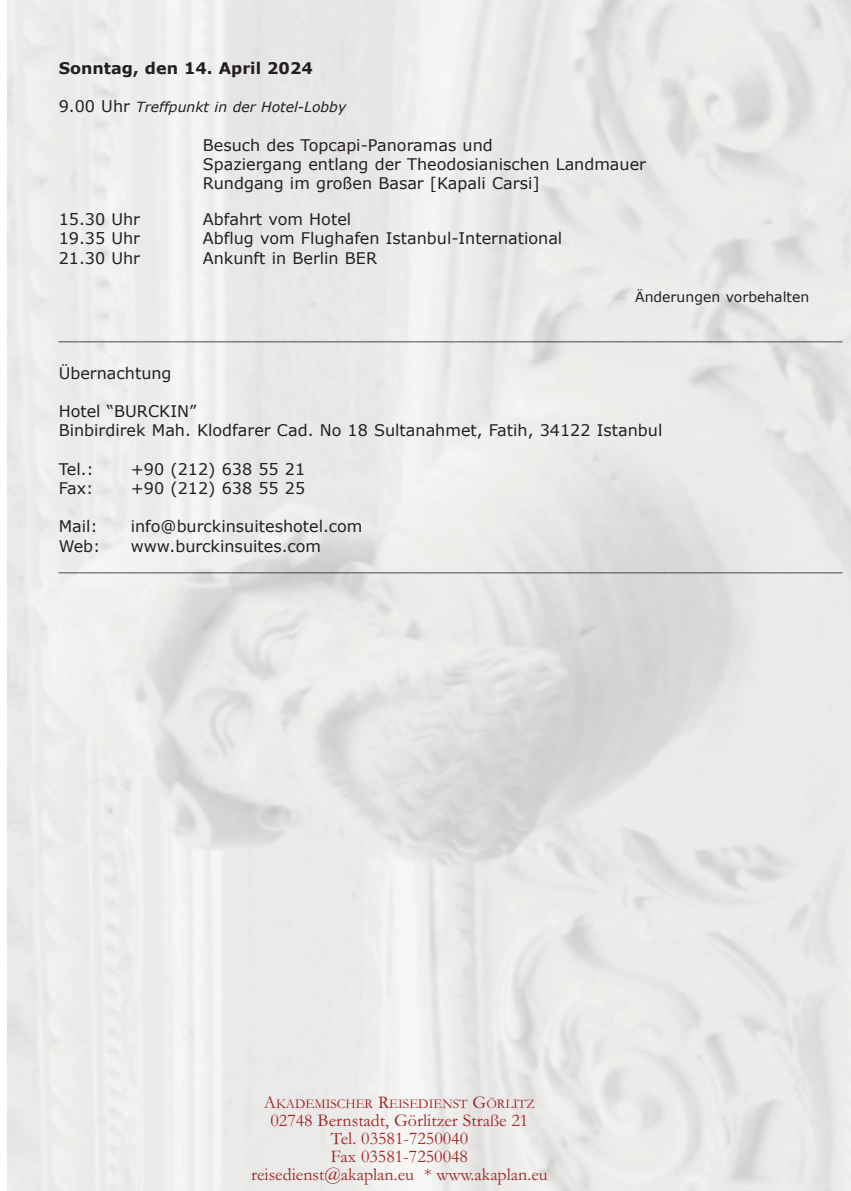
<style>
.page{position:relative;width:851px;height:1191px;background:#fff}
.page>*{position:absolute;margin:0;border:0;box-sizing:border-box;transform-origin:0 0}
.t1{font:18px/18px "Garamond";color:#a02221;text-align:center}
.t2{font:16px/19.2px "Verdana";color:#231f20}
.t3{font:700 16px "Verdana";color:#231f20}
.t4{font:italic 14px "Verdana";color:#231f20}
.t5{font:14px "Verdana";color:#231f20}
.t6{font:13.6px "Garamond";color:#a02221}
.s1{font-style:normal;font-size:16px}
.s2{font-size:18px}
</style>
<div class="page">
<p class="t3" style="left:59px;top:58px;width:255px">Sonntag, den 14. april 2024</p>
<p class="t4" style="left:59px;top:98px;width:289px"><span class="s1">9.00 uhr</span> Treffpunkt in der Hotel-Lobby</p>
<p class="t2" style="left:203px;top:135px;width:445px">besuch des topcapi-panoramas und<br>spaziergang entlang der theodosianischen landmauer rundgang im großen basar [kapali carsi]</p>
<p class="t2" style="left:59px;top:209px;width:83px">15.30 uhr</p>
<p class="t2" style="left:203px;top:209px;width:150px">abfahrt vom Hotel</p>
<p class="t2" style="left:59px;top:228px;width:83px">19.35 uhr</p>
<p class="t2" style="left:203px;top:228px;width:361px">abflug vom Flughafen istanbul-international</p>
<p class="t2" style="left:59px;top:247px;width:83px">21.30 uhr</p>
<p class="t2" style="left:203px;top:247px;width:176px">ankunft in berlin bEr</p>
<p class="t5" style="left:635px;top:288px;width:176px">Änderungen vorbehalten</p>
<p class="t2" style="left:59px;top:324px;width:785px">_____________________________________________________________________________</p>
<p class="t2" style="left:59px;top:363px;width:114px">Übernachtung</p>
<p class="t2" style="left:59px;top:401px;width:605px">Hotel “burckin”<br>binbirdirek Mah. klodfarer cad. no 18 sultanahmet, Fatih, 34122 istanbul</p>
<p class="t2" style="left:59px;top:459px;width:37px">tel.:</p>
<p class="t2" style="left:131px;top:459px;width:176px">+90 (212) 638 55 21</p>
<p class="t2" style="left:59px;top:478px;width:36px">Fax:</p>
<p class="t2" style="left:131px;top:478px;width:176px">+90 (212) 638 55 25</p>
<p class="t2" style="left:59px;top:516px;width:41px">Mail:</p>
<p class="t2" style="left:131px;top:516px;width:233px">info@burckinsuiteshotel.com</p>
<p class="t2" style="left:59px;top:535px;width:43px">Web:</p>
<p class="t2" style="left:59px;top:535px;width:785px;text-indent:72px">www.burckinsuites.com _____________________________________________________________________________</p>
<p class="t6" style="left:264px;top:1095px;width:273px"><span class="s2">A</span>KADEMISCHER <span class="s2">R</span>EISEDIENST <span class="s2">G</span>ÖRLITZ</p>
<p class="t1" style="left:251px;top:1111px;width:298px">02748 Bernstadt, Görlitzer Straße 21<br>Tel. 03581-7250040<br>Fax 03581-7250048 reisedienst@akaplan.eu * www.akaplan.eu</p>
</div>
